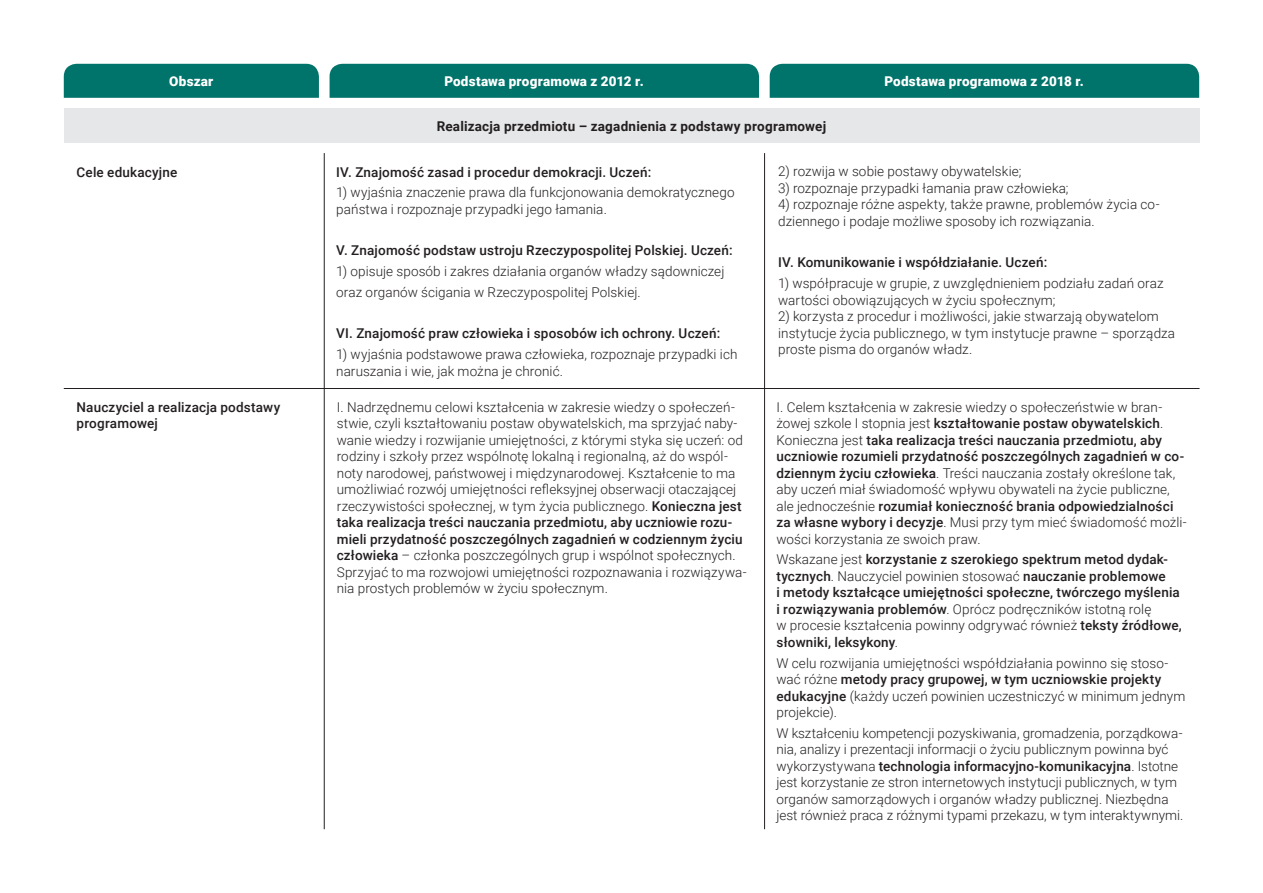
<style>
.page{position:relative;width:1263px;height:893px;background:#fff}
.page>*{position:absolute;margin:0;border:0;box-sizing:border-box;transform-origin:0 0}
.TABELA_-_tekst{font:300 13.5px/16.5px "Roboto";letter-spacing:.005em;color:#231f20}
.TABELA_-_tekst-2{font:500 13.5px/16.5px "Roboto";letter-spacing:.015em;color:#231f20}
.t1{font:900 13.5px "Roboto";letter-spacing:.015em;color:#fff}
.t2{font:700 13.5px "Roboto";letter-spacing:.015em;color:#231f20}
.TABELA_-_lewa_kolumn{font:500 13.5px/16.5px "Roboto";letter-spacing:.01em;color:#231f20}
.s1{font-weight:500}
.s2{font-weight:300}
</style>
<div class="page">
<div style="left:64px;top:64px;width:255px;height:34px;background:#00736a"></div>
<div style="left:330px;top:64px;width:429px;height:34px;background:#00736a"></div>
<div style="left:770px;top:64px;width:429px;height:34px;background:#00736a"></div>
<div style="left:64px;top:108px;width:1135px;height:34px;background:#e6e7e9"></div>
<hr style="left:764px;top:153px;width:1px;height:676px;background:#231f20">
<hr style="left:324px;top:153px;width:1px;height:676px;background:#231f20">
<hr style="left:64px;top:388px;width:1135px;height:1px;background:#231f20">
<p class="t1" style="left:169px;top:72px;width:46px">Obszar</p>
<p class="t1" style="left:444px;top:72px;width:201px">Podstawa programowa z 2012 r.</p>
<p class="t1" style="left:884px;top:72px;width:201px">Podstawa programowa z 2018 r.</p>
<p class="t2" style="left:437px;top:116px;width:391px">Realizacja przedmiotu – zagadnienia z podstawy programowej</p>
<p class="TABELA_-_tekst-2" style="left:77px;top:163px;width:102px">Cele edukacyjne</p>
<p class="TABELA_-_tekst-2" style="left:336px;top:163px;width:317px">IV. Znajomość zasad i procedur demokracji. Uczeń:</p>
<p class="TABELA_-_tekst" style="left:336px;top:184px;width:400px">1) wyjaśnia znaczenie prawa dla funkcjonowania demokratycznego państwa i rozpoznaje przypadki jego łamania.</p>
<p class="TABELA_-_tekst-2" style="left:336px;top:242px;width:398px">V. Znajomość podstaw ustroju Rzeczypospolitej Polskiej. Uczeń:</p>
<p class="TABELA_-_tekst" style="left:336px;top:262px;width:390px">1) opisuje sposób i zakres działania organów władzy sądowniczej</p>
<p class="TABELA_-_tekst" style="left:336px;top:283px;width:306px">oraz organów ścigania w Rzeczypospolitej Polskiej.</p>
<p class="TABELA_-_tekst-2" style="left:336px;top:325px;width:386px">VI. Znajomość praw człowieka i sposobów ich ochrony. Uczeń:</p>
<p class="TABELA_-_tekst" style="left:336px;top:345px;width:403px">1) wyjaśnia podstawowe prawa człowieka, rozpoznaje przypadki ich naruszania i wie, jak można je chronić.</p>
<p class="TABELA_-_tekst" style="left:778px;top:163px;width:245px">2) rozwija w sobie postawy obywatelskie;</p>
<p class="TABELA_-_tekst" style="left:778px;top:179px;width:292px">3) rozpoznaje przypadki łamania praw człowieka;</p>
<p class="TABELA_-_tekst" style="left:778px;top:196px;width:383px">4) rozpoznaje różne aspekty, także prawne, problemów życia co&shy;dziennego i podaje możliwe sposoby ich rozwiązania.</p>
<p class="TABELA_-_tekst-2" style="left:778px;top:254px;width:271px">IV. Komunikowanie i współdziałanie. Uczeń:</p>
<p class="TABELA_-_tekst" style="left:778px;top:275px;width:387px">1) współpracuje w grupie, z uwzględnieniem podziału zadań oraz wartości obowiązujących w życiu społecznym;</p>
<p class="TABELA_-_tekst" style="left:778px;top:308px;width:398px">2) korzysta z procedur i możliwości, jakie stwarzają obywatelom instytucje życia publicznego, w tym instytucje prawne – sporządza proste pisma do organów władz.</p>
<p class="TABELA_-_lewa_kolumn" style="left:77px;top:398px;width:205px">Nauczyciel a realizacja podstawy programowej</p>
<p class="TABELA_-_tekst" style="left:337px;top:398px;width:411px">I. Nadrzędnemu celowi kształcenia w zakresie wiedzy o społeczeń&shy;stwie, czyli kształtowaniu postaw obywatelskich, ma sprzyjać naby&shy;wanie wiedzy i rozwijanie umiejętności, z którymi styka się uczeń: od rodziny i szkoły przez wspólnotę lokalną i regionalną, aż do wspól&shy;noty narodowej, państwowej i międzynarodowej. Kształcenie to ma umożliwiać rozwój umiejętności refleksyjnej obserwacji otaczającej rzeczywistości społecznej, w tym życia publicznego. <span class="s1">Konieczna jest taka realizacja treści nauczania przedmiotu, aby uczniowie rozu&shy;mieli przydatność poszczególnych zagadnień w codziennym życiu człowieka</span> – członka poszczególnych grup i wspólnot społecznych.<br>Sprzyjać to ma rozwojowi umiejętności rozpoznawania i rozwiązywa&shy;nia prostych problemów w życiu społecznym.</p>
<p class="TABELA_-_tekst" style="left:776px;top:398px;width:412px">I. Celem kształcenia w zakresie wiedzy o społeczeństwie w bran&shy;żowej szkole I stopnia jest <span class="s1">kształtowanie postaw obywatelskich</span>.<br>Konieczna jest <span class="s1">taka realizacja treści nauczania przedmiotu, aby uczniowie rozumieli przydatność poszczególnych zagadnień w co&shy;dziennym życiu człowieka</span>. Treści nauczania zostały określone tak, aby uczeń miał świadomość wpływu obywateli na życie publiczne, ale jednocześnie <span class="s1">rozumiał konieczność brania odpowiedzialności za własne wybory i decyzje</span>. Musi przy tym mieć świadomość możli&shy;wości korzystania ze swoich praw.</p>
<p class="TABELA_-_tekst-2" style="left:776px;top:551px;width:407px"><span class="s2">Wskazane jest</span> korzystanie z szerokiego spektrum metod dydak&shy;tycznych<span class="s2">. Nauczyciel powinien stosować</span> nauczanie problemowe<br>i metody kształcące umiejętności społeczne, twórczego myślenia i rozwiązywania problemów<span class="s2">. Oprócz podręczników istotną rolę<br>w procesie kształcenia powinny odgrywać również</span> teksty źródłowe, słowniki, leksykony<span class="s2">.</span></p>
<p class="TABELA_-_tekst" style="left:776px;top:654px;width:410px">W celu rozwijania umiejętności współdziałania powinno się stoso&shy;wać różne <span class="s1">metody pracy grupowej, w tym uczniowskie projekty edukacyjne</span> (każdy uczeń powinien uczestniczyć w minimum jednym projekcie).</p>
<p class="TABELA_-_tekst" style="left:776px;top:724px;width:408px">W kształceniu kompetencji pozyskiwania, gromadzenia, porządkowa&shy;nia, analizy i prezentacji informacji o życiu publicznym powinna być wykorzystywana <span class="s1">technologia informacyjno-komunikacyjna</span>. Istotne jest korzystanie ze stron internetowych instytucji publicznych, w tym organów samorządowych i organów władzy publicznej. Niezbędna jest również praca z różnymi typami przekazu, w tym interaktywnymi.</p>
</div>
